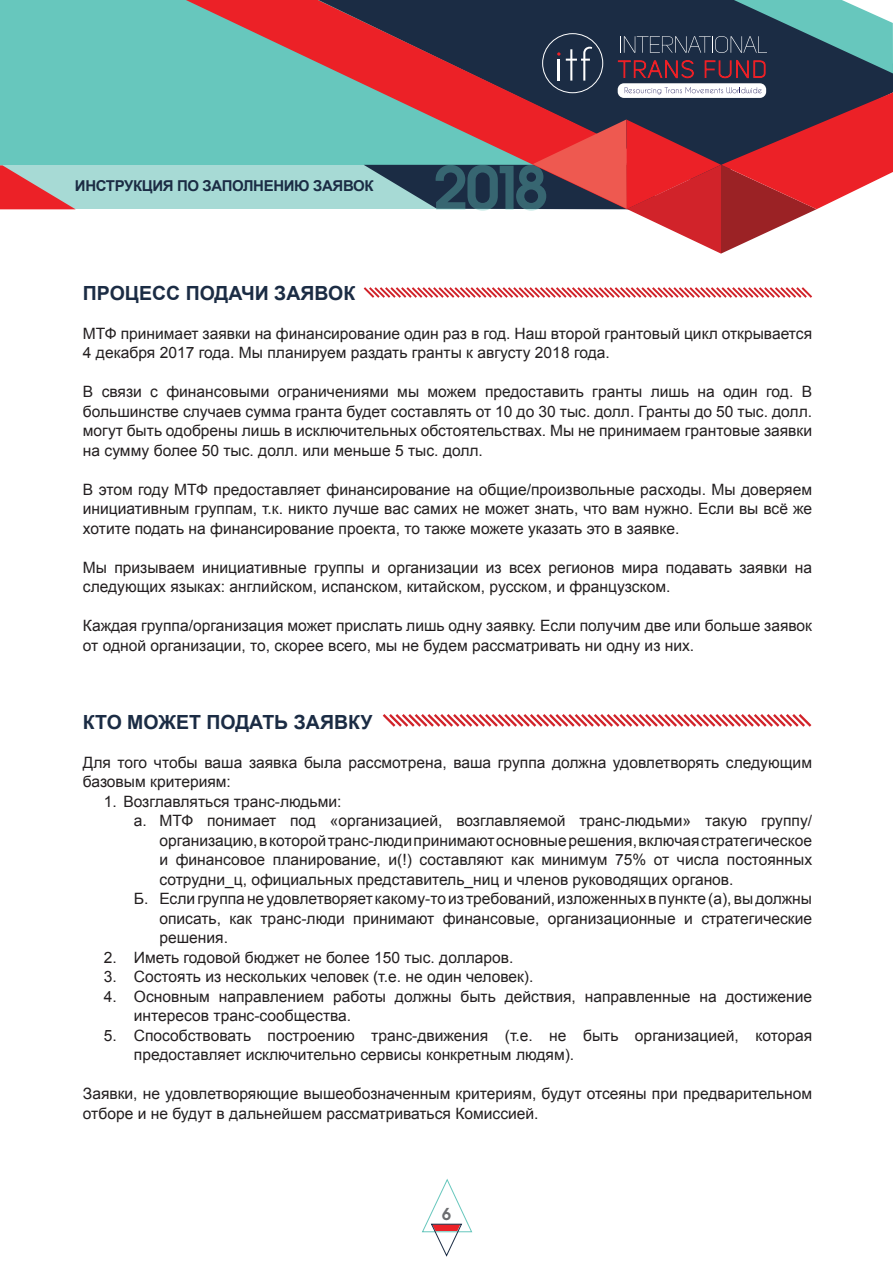
<style>
.page{position:relative;width:893px;height:1263px;background:#fff}
.page>*{position:absolute;margin:0;border:0;box-sizing:border-box;transform-origin:0 0}
.t1{font:700 19.5px "Arial";color:#1b2c44}
.t2{font:16.5px "Avant Garde SH Dem Bol";color:#6c6d70}
.t3{font:15.6px/19.5px "Arial";color:#231f20}
.t4{font:700 15px "Arial";letter-spacing:-.025em;color:#1b2c44}
</style>
<div class="page">
<svg style="left:0;top:0;width:627px;height:209px;background:#7ba5a1"></svg>
<svg style="left:0;top:165px;width:76px;height:44px;background:#c97c7c"></svg>
<div style="left:618px;top:83px;width:148px;height:15px;background:#fff;border-radius:6px"></div>
<svg style="left:364px;top:87px;width:529px;height:167px"></svg>
<svg style="left:485px;top:0;width:408px;height:81px;background:#314a5c"></svg>
<svg style="left:422px;top:1178px;width:51px;height:79px"></svg>
<svg style="left:363px;top:287px;width:449px;height:11px"></svg>
<svg style="left:382px;top:714px;width:430px;height:13px"></svg>
<p class="t4" style="left:75px;top:176px;width:300px">ИНСТРУКЦИЯ ПО ЗАПОЛНЕНИЮ ЗАЯВОК</p>
<p class="t1" style="left:83px;top:280px;width:274px">ПРОЦЕСС ПОДАЧИ ЗАЯВОК</p>
<p class="t3" style="left:83px;top:324px;width:731px">МТФ принимает заявки на финансирование один раз в год. Наш второй грантовый цикл открывается<br>4 декабря 2017 года. Мы планируем раздать гранты к августу 2018 года.</p>
<p class="t3" style="left:83px;top:382px;width:731px;text-align:justify">В связи с финансовыми ограничениями мы можем предоставить гранты лишь на один год. В большинстве случаев сумма гранта будет составлять от 10 до 30 тыс. долл. Гранты до 50 тыс. долл. могут быть одобрены лишь в исключительных обстоятельствах. Мы не принимаем грантовые заявки на сумму более 50 тыс. долл. или меньше 5 тыс. долл.</p>
<p class="t3" style="left:83px;top:480px;width:731px;text-align:justify">В этом году МТФ предоставляет финансирование на общие/произвольные расходы. Мы доверяем инициативным группам, т.к. никто лучше вас самих не может знать, что вам нужно. Если вы всё же хотите подать на финансирование проекта, то также можете указать это в заявке.</p>
<p class="t3" style="left:83px;top:558px;width:731px">Мы призываем инициативные группы и организации из всех регионов мира подавать заявки на следующих языках: английском, испанском, китайском, русском, и французском.</p>
<p class="t3" style="left:83px;top:616px;width:731px">Каждая группа/организация может прислать лишь одну заявку. Если получим две или больше заявок от одной организации, то, скорее всего, мы не будем рассматривать ни одну из них.</p>
<p class="t1" style="left:83px;top:709px;width:291px">КТО МОЖЕТ ПОДАТЬ ЗАЯВКУ</p>
<p class="t3" style="left:83px;top:753px;width:731px">Для того чтобы ваша заявка была рассмотрена, ваша группа должна удовлетворять следующим базовым критериям:</p>
<p class="t3" style="left:104px;top:792px;width:239px">1. Возглавляться транс-людьми:</p>
<p class="t3" style="left:134px;top:811px;width:680px">a. МТФ понимает под «организацией, возглавляемой транс-людьми» такую группу/</p>
<p class="t3" style="left:159px;top:831px;width:654px">организацию, в которой транс-люди принимают основные решения, включая стратегическое</p>
<p class="t3" style="left:159px;top:850px;width:654px">и финансовое планирование, и(!) составляют как минимум 75% от числа постоянных</p>
<p class="t3" style="left:159px;top:870px;width:576px">сотрудни_ц, официальных представитель_ниц и членов руководящих органов.</p>
<p class="t3" style="left:134px;top:889px;width:680px">Б. Если группа не удовлетворяет какому-то из требований, изложенных в пункте (а), вы должны</p>
<p class="t3" style="left:159px;top:909px;width:654px">описать, как транс-люди принимают финансовые, организационные и стратегические</p>
<p class="t3" style="left:159px;top:928px;width:70px">решения.</p>
<p class="t3" style="left:104px;top:948px;width:411px">2. Иметь годовой бюджет не более 150 тыс. долларов.</p>
<p class="t3" style="left:104px;top:967px;width:431px">3. Состоять из нескольких человек (т.е. не один человек).</p>
<p class="t3" style="left:134px;top:987px;width:680px;text-indent:-30px">4. Основным направлением работы должны быть действия, направленные на достижение интересов транс-сообщества.</p>
<p class="t3" style="left:134px;top:1026px;width:680px;text-indent:-30px">5. Способствовать построению транс-движения (т.е. не быть организацией, которая предоставляет исключительно сервисы конкретным людям).</p>
<p class="t3" style="left:83px;top:1084px;width:731px">Заявки, не удовлетворяющие вышеобозначенным критериям, будут отсеяны при предварительном отборе и не будут в дальнейшем рассматриваться Комиссией.</p>
<p class="t2" style="left:442px;top:1204px;width:10px">6</p>
</div>
